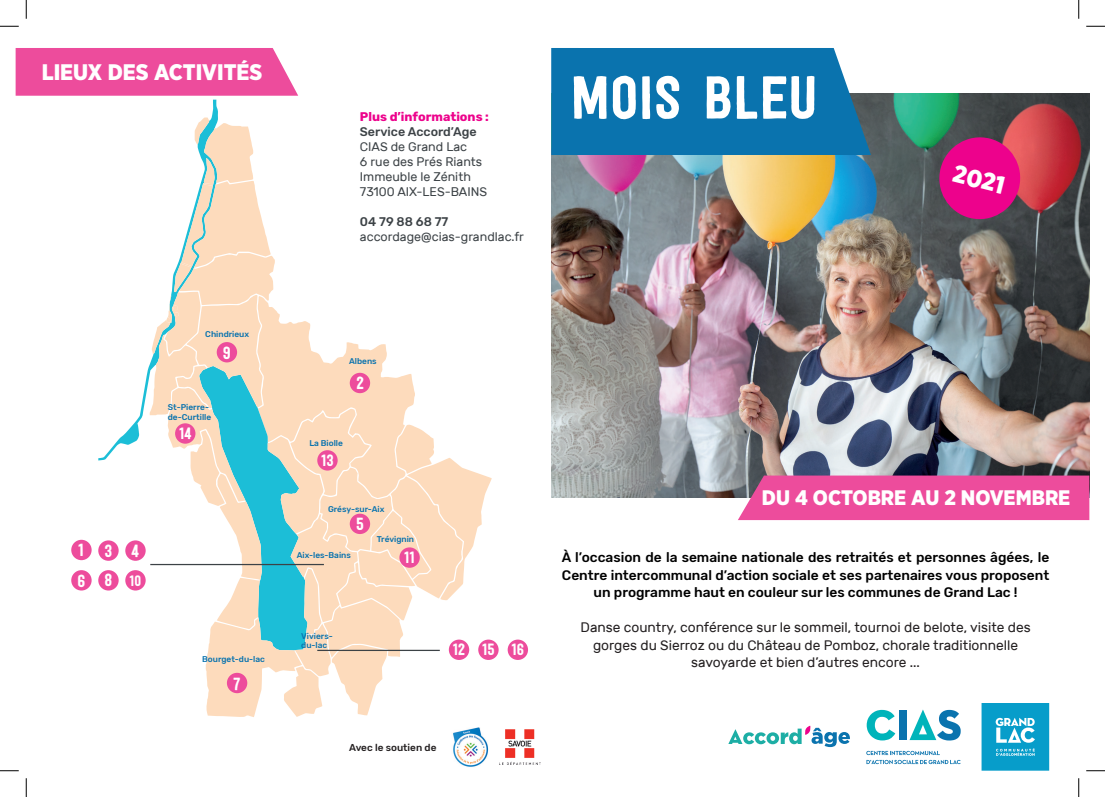
<style>
.page{position:relative;width:1105px;height:797px;background:#fff}
.page>*{position:absolute;margin:0;border:0;box-sizing:border-box;transform-origin:0 0}
.t1{font:60px "Festivo Letters No.1";color:#fff}
.t2{font:900 24.62px "Gotham Narrow";color:#fff}
.t3{font:900 22.5px "Gotham Narrow";color:#fff}
.t4{font:900 21px "Gotham Narrow";color:#fff}
.t5{font:17.5px/30px "Festivo LC Basic";color:#fff}
.t6{font:16.25px "Festivo LC Basic";color:#fff}
.t7{font:500 13.75px/17.5px "Rubik";color:#000;text-align:center}
.t8{font:13.75px/17.5px "Rubik";color:#231f20;text-align:center}
.t9{font:12.5px/15px "Rubik";color:#3c4246}
.t10{font:500 12.5px "Rubik";color:#3c4246}
.t11{font:700 12.5px "Rubik";color:#ed028c}
.t12{font:500 10px "Rubik";color:#231f20}
.t13{font:500 8.38px/8.4px "Rubik";color:#0a73ae}
.s1{font-size:15px}
</style>
<div class="page">
<img style="left:551px;top:94px;width:538px;height:404px">
<svg style="left:935px;top:133px;width:89px;height:90px;background:#bf1e78"></svg>
<svg style="left:551px;top:48px;width:320px;height:107px;background:#1477af"></svg>
<div style="left:16px;top:48px;width:282px;height:48px;background:#ed4c9c"></div>
<div style="left:738px;top:475px;width:351px;height:45px;background:#ed4c9c"></div>
<svg style="left:98px;top:100px;width:120px;height:360px"></svg>
<svg style="left:149px;top:117px;width:343px;height:600px"></svg>
<div style="left:350px;top:373px;width:20px;height:20px;background:#ed4c9c;border-radius:50%"></div>
<div style="left:217px;top:342px;width:20px;height:20px;background:#ed4c9c;border-radius:50%"></div>
<div style="left:350px;top:513px;width:20px;height:21px;background:#ed4c9c;border-radius:50%"></div>
<div style="left:399px;top:547px;width:21px;height:20px;background:#ed4c9c;border-radius:50%"></div>
<div style="left:449px;top:639px;width:20px;height:21px;background:#ed4c9c;border-radius:50%"></div>
<div style="left:478px;top:639px;width:21px;height:21px;background:#ed4c9c;border-radius:50%"></div>
<div style="left:508px;top:639px;width:20px;height:21px;background:#ed4c9c;border-radius:50%"></div>
<div style="left:317px;top:450px;width:21px;height:20px;background:#ed4c9c;border-radius:50%"></div>
<div style="left:175px;top:423px;width:20px;height:20px;background:#ed4c9c;border-radius:50%"></div>
<div style="left:227px;top:672px;width:20px;height:21px;background:#ed4c9c;border-radius:50%"></div>
<div style="left:71px;top:540px;width:21px;height:20px;background:#ed4c9c;border-radius:50%"></div>
<div style="left:98px;top:540px;width:21px;height:21px;background:#ed4c9c;border-radius:50%"></div>
<div style="left:125px;top:540px;width:21px;height:21px;background:#ed4c9c;border-radius:50%"></div>
<div style="left:71px;top:570px;width:21px;height:20px;background:#ed4c9c;border-radius:50%"></div>
<div style="left:98px;top:570px;width:21px;height:20px;background:#ed4c9c;border-radius:50%"></div>
<div style="left:125px;top:570px;width:21px;height:20px;background:#ed4c9c;border-radius:50%"></div>
<hr style="left:150px;top:564px;width:174px;height:1px;background:#3c4246">
<hr style="left:317px;top:649px;width:123px;height:2px;background:#3c4246">
<svg style="left:981px;top:703px;width:68px;height:67px;background:#27a9d0"></svg>
<svg style="left:867px;top:710px;width:28px;height:30px"></svg>
<div style="left:898px;top:710px;width:8px;height:30px;background:#0a73ae"></div>
<svg style="left:909px;top:709px;width:52px;height:31px"></svg>
<svg style="left:866px;top:750px;width:95px;height:14px"></svg>
<svg style="left:728px;top:725px;width:122px;height:22px"></svg>
<img style="left:499px;top:729px;width:41px;height:35px">
<img style="left:453px;top:727px;width:36px;height:40px">
<svg style="left:0;top:25px;width:19px;height:2px"></svg>
<svg style="left:1086px;top:25px;width:19px;height:2px"></svg>
<svg style="left:0;top:770px;width:19px;height:1px"></svg>
<svg style="left:1086px;top:770px;width:19px;height:1px"></svg>
<svg style="left:25px;top:0;width:2px;height:19px"></svg>
<svg style="left:25px;top:778px;width:2px;height:19px"></svg>
<svg style="left:1078px;top:0;width:1px;height:19px"></svg>
<svg style="left:1078px;top:778px;width:1px;height:19px"></svg>
<h3 class="t3" style="left:42px;top:57px;width:222px">LIEUX DES ACTIVITÉS</h3>
<p class="t13" style="left:205px;top:329px;width:45px">Chindrieux</p>
<p class="t5" style="left:223px;top:337px;width:9px">9</p>
<p class="t13" style="left:168px;top:403px;width:45px;line-height:9.8px">St-Pierre&shy;de-Curtille</p>
<p class="t6" style="left:179px;top:423px;width:14px">14</p>
<p class="t11" style="left:360px;top:109px;width:131px">Plus d’informations :</p>
<p class="t10" style="left:360px;top:124px;width:118px">Service Accord’Age</p>
<p class="t9" style="left:360px;top:139px;width:129px">CIAS de Grand Lac<br>6 rue des Prés Riants<br>Immeuble le Zénith<br>73100 AIX-LES-BAINS</p>
<p class="t10" style="left:360px;top:214px;width:90px">04 79 88 68 77</p>
<p class="t9" style="left:360px;top:229px;width:166px">accordage@cias-grandlac.fr</p>
<p class="t13" style="left:349px;top:357px;width:29px">Albens</p>
<p class="t5" style="left:356px;top:367px;width:9px">2</p>
<p class="t13" style="left:309px;top:438px;width:35px">La Biolle</p>
<p class="t6" style="left:321px;top:450px;width:14px">13</p>
<p class="t13" style="left:328px;top:505px;width:58px">Grésy-sur-Aix</p>
<p class="t5" style="left:356px;top:508px;width:9px">5</p>
<h1 class="t1" style="left:570px;top:61px;width:248px">MOIS BLEU</h1>
<h2 class="t2" style="left:958px;top:157px;width:54px;rotate:14deg">2021</h2>
<h3 class="t4" style="left:762px;top:484px;width:310px">DU 4 OCTOBRE AU 2 NOVEMBRE</h3>
<p class="t13" style="left:377px;top:534px;width:39px">Trévignin</p>
<p class="t5" style="left:78px;top:535px;width:65px">134<br>68<span class="s1">10</span></p>
<p class="t7" style="left:562px;top:549px;width:489px">À l’occasion de la semaine nationale des retraités et personnes âgées, le<br>Centre intercommunal d’action sociale et ses partenaires vous proposent un programme haut en couleur sur les communes de Grand Lac !</p>
<p class="t8" style="left:580px;top:619px;width:452px">Danse country, conférence sur le sommeil, tournoi de belote, visite des gorges du Sierroz ou du Château de Pomboz, chorale traditionnelle savoyarde et bien d’autres encore ...</p>
<p class="t6" style="left:404px;top:547px;width:12px">11</p>
<p class="t13" style="left:297px;top:551px;width:56px">Aix-les-Bains</p>
<p class="t13" style="left:301px;top:632px;width:33px">Viviers&shy;du-lac</p>
<p class="t6" style="left:453px;top:639px;width:73px">12 15 16</p>
<p class="t13" style="left:202px;top:655px;width:64px">Bourget-du-lac</p>
<p class="t5" style="left:233px;top:668px;width:9px">7</p>
<p class="t12" style="left:349px;top:741px;width:89px">Avec le soutien de</p>
</div>
